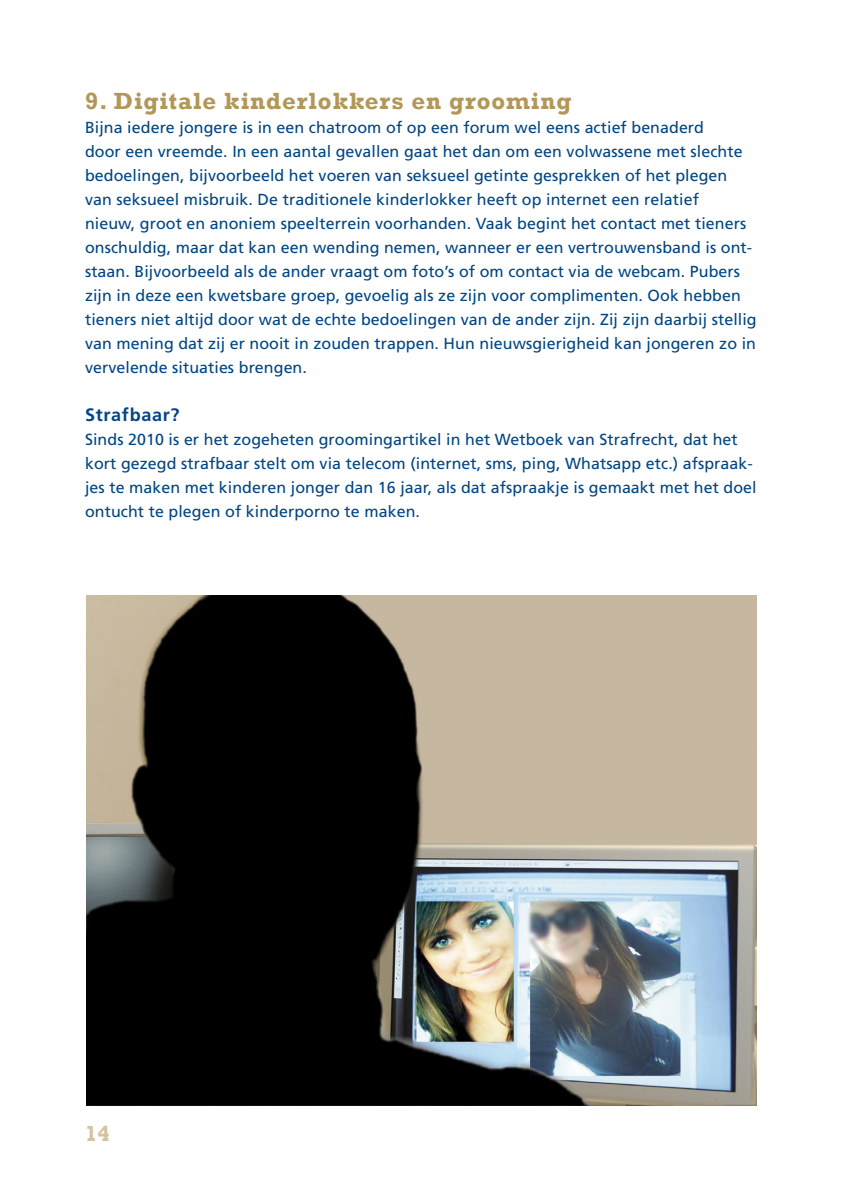
<style>
.page{position:relative;width:842px;height:1191px;background:#fff}
.page>*{position:absolute;margin:0;border:0;box-sizing:border-box;transform-origin:0 0}
.t1{font:700 24px "Rockwell";letter-spacing:.04em;color:#b39758}
.t2{font:700 22.2px "Rockwell";color:#d5c3a0}
.t3{font:700 18px "Frutiger";letter-spacing:.04em;color:#004583}
.t4{font:16px/24px "Frutiger";letter-spacing:.005em;color:#004583}
</style>
<div class="page">
<img style="left:86px;top:595px;width:671px;height:511px">
<h1 class="t1" style="left:85px;top:86px;width:488px">9. Digitale kinderlokkers en grooming</h1>
<p class="t4" style="left:85px;top:116px;width:673px">Bijna iedere jongere is in een chatroom of op een forum wel eens actief benaderd<br>door een vreemde. In een aantal gevallen gaat het dan om een volwassene met slechte bedoelingen, bijvoorbeeld het voeren van seksueel getinte gesprekken of het plegen van seksueel misbruik. De traditionele kinderlokker heeft op internet een relatief<br>nieuw, groot en anoniem speelterrein voorhanden. Vaak begint het contact met tieners onschuldig, maar dat kan een wending nemen, wanneer er een vertrouwensband is ont&shy;staan. Bijvoorbeeld als de ander vraagt om foto’s of om contact via de webcam. Pubers zijn in deze een kwetsbare groep, gevoelig als ze zijn voor complimenten. Ook hebben tieners niet altijd door wat de echte bedoelingen van de ander zijn. Zij zijn daarbij stellig van mening dat zij er nooit in zouden trappen. Hun nieuwsgierigheid kan jongeren zo in vervelende situaties brengen.</p>
<p class="t3" style="left:85px;top:404px;width:96px">Strafbaar?</p>
<p class="t4" style="left:85px;top:428px;width:673px">Sinds 2010 is er het zogeheten groomingartikel in het Wetboek van Strafrecht, dat het kort gezegd strafbaar stelt om via telecom (internet, sms, ping, Whatsapp etc.) afspraak&shy;jes te maken met kinderen jonger dan 16 jaar, als dat afspraakje is gemaakt met het doel ontucht te plegen of kinderporno te maken.</p>
<h2 class="t2" style="left:85px;top:1120px;width:26px">14</h2>
</div>
